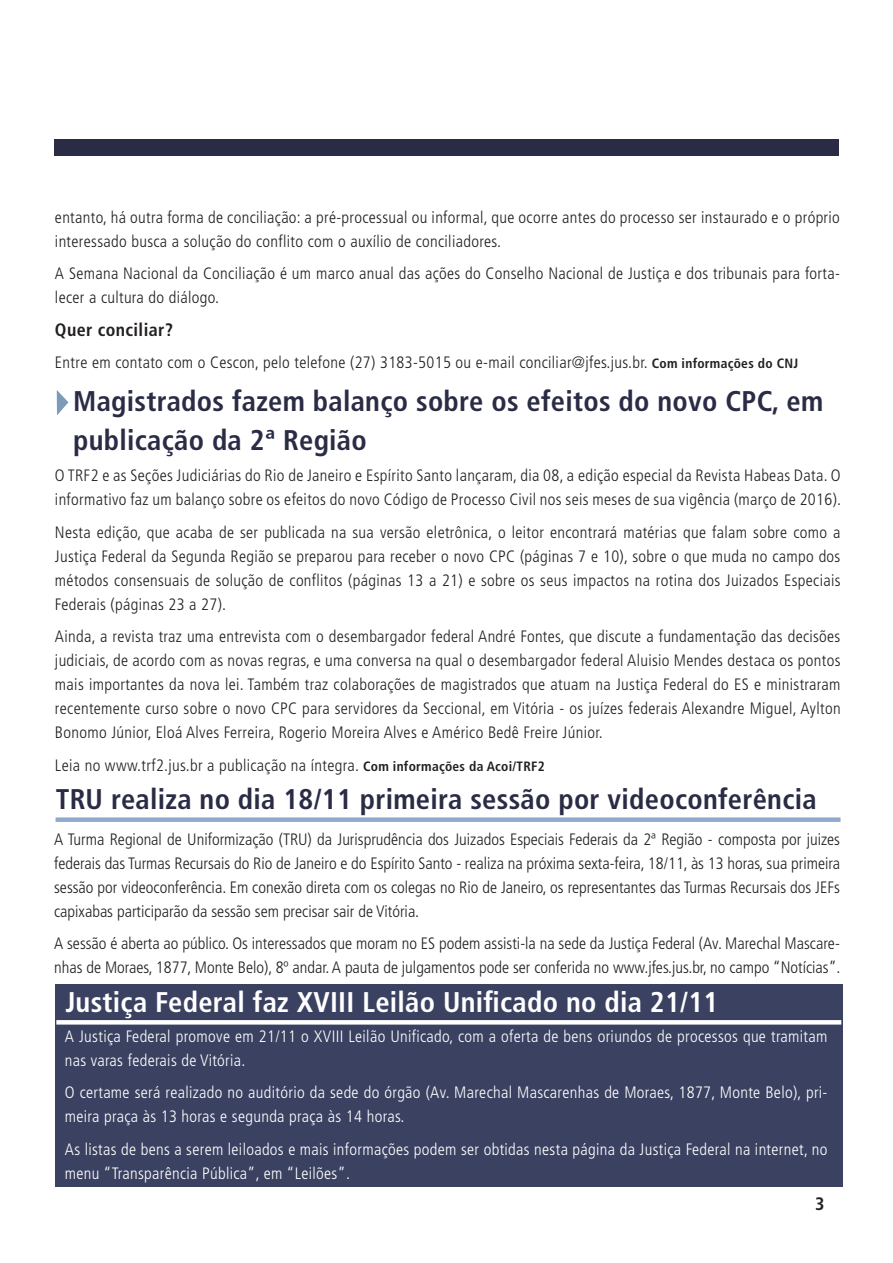
<style>
.page{position:relative;width:893px;height:1263px;background:#fff}
.page>*{position:absolute;margin:0;border:0;box-sizing:border-box;transform-origin:0 0}
.t1{font:condensed 28.5px/39px "Frutiger 67 Bold";letter-spacing:.01em;color:#2a2c45}
.t2{font:condensed 28.5px "Frutiger 67 Bold";letter-spacing:.01em;color:#fff}
.texto_padrão{font:condensed 18px "Frutiger 67 Bold";letter-spacing:.02em;color:#231f20}
.texto_padrão-2{font:condensed 16.5px/24px "Frutiger 47 Light";letter-spacing:.02em;color:#231f20}
.texto_padrão-3{font:condensed 16.5px/24px "Frutiger 47 Light";letter-spacing:.02em;color:#fff}
.texto_padrão-4{font:condensed 16.5px/24px "Frutiger 47 Light";color:#231f20}
.s1{font-family:"Frutiger 67 Bold";font-size:13.5px}
</style>
<div class="page">
<div style="left:54px;top:139px;width:785px;height:17px;background:#2a2c45"></div>
<div style="left:55px;top:984px;width:787px;height:202px;background:#3b4161"></div>
<svg style="left:57px;top:390px;width:11px;height:25px"></svg>
<div style="left:56px;top:817px;width:784px;height:5px;background:#8eabcd"></div>
<svg style="left:56px;top:1020px;width:785px;height:4px;background:#fafafb"></svg>
<p class="texto_padrão-2" style="left:55px;top:205px;width:786px">entanto, há outra forma de conciliação: a pré-processual ou informal, que ocorre antes do processo ser instaurado e o próprio interessado busca a solução do conflito com o auxílio de conciliadores.</p>
<p class="texto_padrão-2" style="left:55px;top:262px;width:786px">A Semana Nacional da Conciliação é um marco anual das ações do Conselho Nacional de Justiça e dos tribunais para forta&shy;lecer a cultura do diálogo.</p>
<p class="texto_padrão" style="left:55px;top:319px;width:120px">Quer conciliar?</p>
<p class="texto_padrão-2" style="left:55px;top:351px;width:745px">Entre em contato com o Cescon, pelo telefone (27) 3183-5015 ou e-mail conciliar@jfes.jus.br. <span class="s1">Com informações do CNJ</span></p>
<p class="t1" style="left:73px;top:382px;width:752px">Magistrados fazem balanço sobre os efeitos do novo CPC, em publicação da 2ª Região</p>
<p class="texto_padrão-2" style="left:55px;top:464px;width:788px">O TRF2 e as Seções Judiciárias do Rio de Janeiro e Espírito Santo lançaram, dia 08, a edição especial da Revista Habeas Data. O informativo faz um balanço sobre os efeitos do novo Código de Processo Civil nos seis meses de sua vigência (março de 2016).</p>
<p class="texto_padrão-2" style="left:55px;top:520px;width:787px;text-align:justify">Nesta edição, que acaba de ser publicada na sua versão eletrônica, o leitor encontrará matérias que falam sobre como a Justiça Federal da Segunda Região se preparou para receber o novo CPC (páginas 7 e 10), sobre o que muda no campo dos métodos consensuais de solução de conflitos (páginas 13 a 21) e sobre os seus impactos na rotina dos Juizados Especiais Federais (páginas 23 a 27).</p>
<p class="texto_padrão-2" style="left:55px;top:625px;width:787px;text-align:justify">Ainda, a revista traz uma entrevista com o desembargador federal André Fontes, que discute a fundamentação das decisões judiciais, de acordo com as novas regras, e uma conversa na qual o desembargador federal Aluisio Mendes destaca os pontos mais importantes da nova lei. Também traz colaborações de magistrados que atuam na Justiça Federal do ES e ministraram recentemente curso sobre o novo CPC para servidores da Seccional, em Vitória - os juízes federais Alexandre Miguel, Aylton Bonomo Júnior, Eloá Alves Ferreira, Rogerio Moreira Alves e Américo Bedê Freire Júnior.</p>
<p class="texto_padrão-2" style="left:55px;top:753px;width:491px">Leia no www.trf2.jus.br a publicação na íntegra. <span class="s1">Com informações da Acoi/TRF2</span></p>
<p class="t1" style="left:56px;top:780px;width:762px">TRU realiza no dia 18/11 primeira sessão por videoconferência</p>
<p class="texto_padrão-2" style="left:54px;top:827px;width:787px;text-align:justify">A Turma Regional de Uniformização (TRU) da Jurisprudência dos Juizados Especiais Federais da 2ª Região - composta por juizes federais das Turmas Recursais do Rio de Janeiro e do Espírito Santo - realiza na próxima sexta-feira, 18/11, às 13 horas, sua primeira sessão por videoconferência. Em conexão direta com os colegas no Rio de Janeiro, os representantes das Turmas Recursais dos JEFs capixabas participarão da sessão sem precisar sair de Vitória.</p>
<p class="texto_padrão-4" style="left:54px;top:932px;width:788px">A sessão é aberta ao público. Os interessados que moram no ES podem assisti-la na sede da Justiça Federal (Av. Marechal Mascare&shy;nhas de Moraes, 1877, Monte Belo), 8º andar. A pauta de julgamentos pode ser conferida no www.jfes.jus.br, no campo “Notícias”.</p>
<p class="t2" style="left:66px;top:985px;width:654px">Justiça Federal faz XVIII Leilão Unificado no dia 21/11</p>
<p class="texto_padrão-3" style="left:65px;top:1024px;width:764px">A Justiça Federal promove em 21/11 o XVIII Leilão Unificado, com a oferta de bens oriundos de processos que tramitam nas varas federais de Vitória.</p>
<p class="texto_padrão-3" style="left:65px;top:1081px;width:764px">O certame será realizado no auditório da sede do órgão (Av. Marechal Mascarenhas de Moraes, 1877, Monte Belo), pri&shy;meira praça às 13 horas e segunda praça às 14 horas.</p>
<p class="texto_padrão-3" style="left:65px;top:1137px;width:764px">As listas de bens a serem leiloados e mais informações podem ser obtidas nesta página da Justiça Federal na internet, no menu “Transparência Pública”, em “Leilões”.</p>
<p class="texto_padrão" style="left:815px;top:1193px;width:11px">3</p>
</div>
